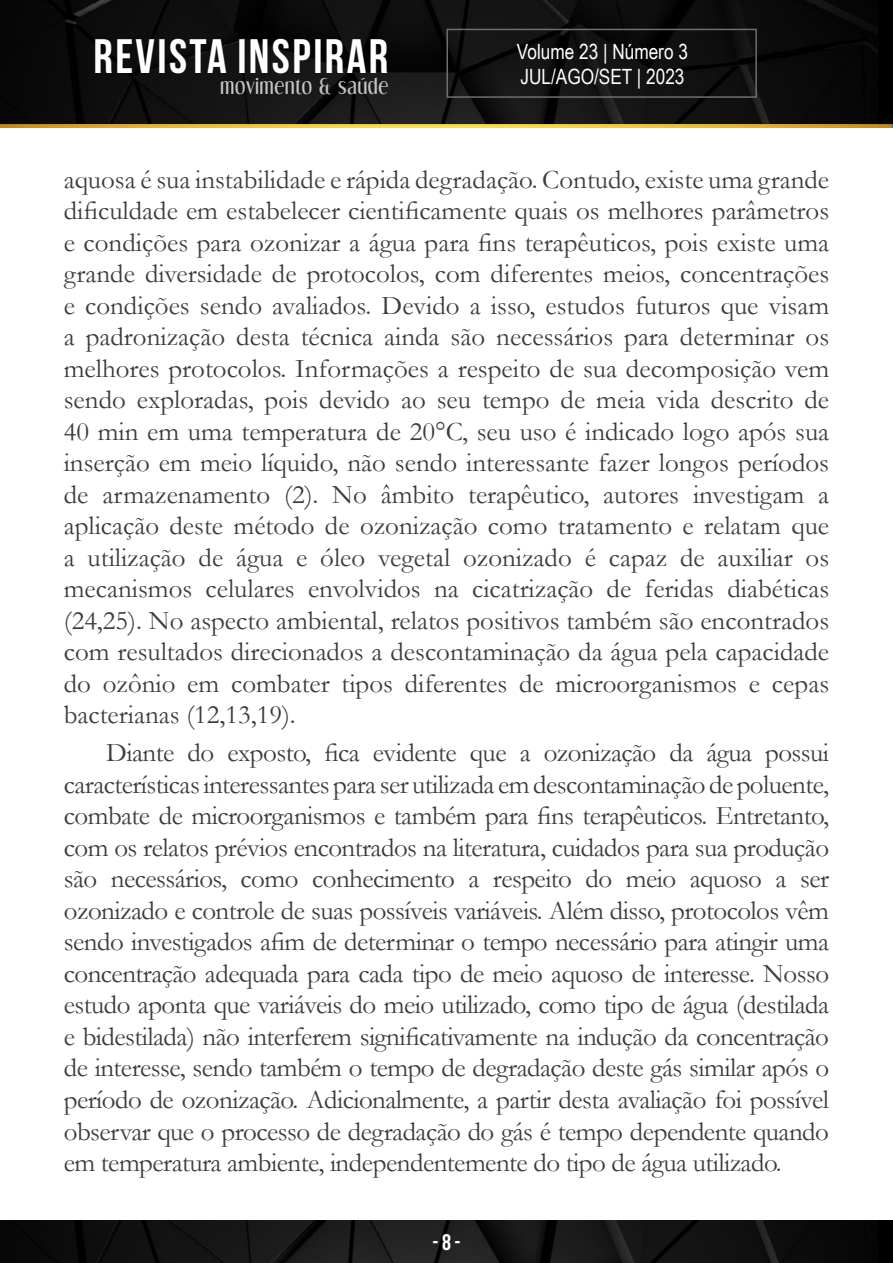
<style>
.page{position:relative;width:893px;height:1263px;background:#fff}
.page>*{position:absolute;margin:0;border:0;box-sizing:border-box;transform-origin:0 0}
.t1{font:700 48.3px "Bebas Neue";letter-spacing:.05em;color:#fff}
.t2{font:27px/31.5px "Garamond";letter-spacing:-.005em;color:#3c3c3b;text-align:justify}
.t3{font:700 22.5px "Bebas Neue";color:#fff}
.t4{font:21px/25.2px "Arial Narrow";color:#fff}
.t5{font:18.9px "Dream Orphans";letter-spacing:.05em;color:#c6c6c6}
</style>
<div class="page">
<img style="left:0;top:124px;width:891px;height:4px">
<img style="left:0;top:0;width:878px;height:124px">
<div style="left:446px;top:29px;width:311px;height:69px;border:2px solid #706f6f"></div>
<img style="left:0;top:1220px;width:878px;height:43px">
<h1 class="t1" style="left:94px;top:29px;width:296px">REVISTA INSPIRAR</h1>
<p class="t5" style="left:220px;top:75px;width:169px">movimento &amp; saúde</p>
<p class="t4" style="left:517px;top:38px;width:173px">Volume 23 | Número 3<br>JUL/AGO/SET | 2023</p>
<p class="t2" style="left:64px;top:163px;width:767px">aquosa é sua instabilidade e rápida degradação. Contudo, existe uma grande dificuldade em estabelecer cientificamente quais os melhores parâmetros e condições para ozonizar a água para fins terapêuticos, pois existe uma grande diversidade de protocolos, com diferentes meios, concentrações e condições sendo avaliados. Devido a isso, estudos futuros que visam a padronização desta técnica ainda são necessários para determinar os melhores protocolos. Informações a respeito de sua decomposição vem sendo exploradas, pois devido ao seu tempo de meia vida descrito de 40 min em uma temperatura de 20°C, seu uso é indicado logo após sua inserção em meio líquido, não sendo interessante fazer longos períodos de armazenamento (2). No âmbito terapêutico, autores investigam a aplicação deste método de ozonização como tratamento e relatam que a utilização de água e óleo vegetal ozonizado é capaz de auxiliar os mecanismos celulares envolvidos na cicatrização de feridas diabéticas (24,25). No aspecto ambiental, relatos positivos também são encontrados com resultados direcionados a descontaminação da água pela capacidade do ozônio em combater tipos diferentes de microorganismos e cepas bacterianas (12,13,19).</p>
<p class="t2" style="left:64px;top:736px;width:767px;text-indent:43px">Diante do exposto, fica evidente que a ozonização da água possui características interessantes para ser utilizada em descontaminação de poluente, combate de microorganismos e também para fins terapêuticos. Entretanto, com os relatos prévios encontrados na literatura, cuidados para sua produção são necessários, como conhecimento a respeito do meio aquoso a ser ozonizado e controle de suas possíveis variáveis. Além disso, protocolos vêm sendo investigados afim de determinar o tempo necessário para atingir uma concentração adequada para cada tipo de meio aquoso de interesse. Nosso estudo aponta que variáveis do meio utilizado, como tipo de água (destilada e bidestilada) não interferem significativamente na indução da concentração de interesse, sendo também o tempo de degradação deste gás similar após o período de ozonização. Adicionalmente, a partir desta avaliação foi possível observar que o processo de degradação do gás é tempo dependente quando em temperatura ambiente, independentemente do tipo de água utilizado.</p>
<p class="t3" style="left:432px;top:1230px;width:30px">- 8 -</p>
</div>
